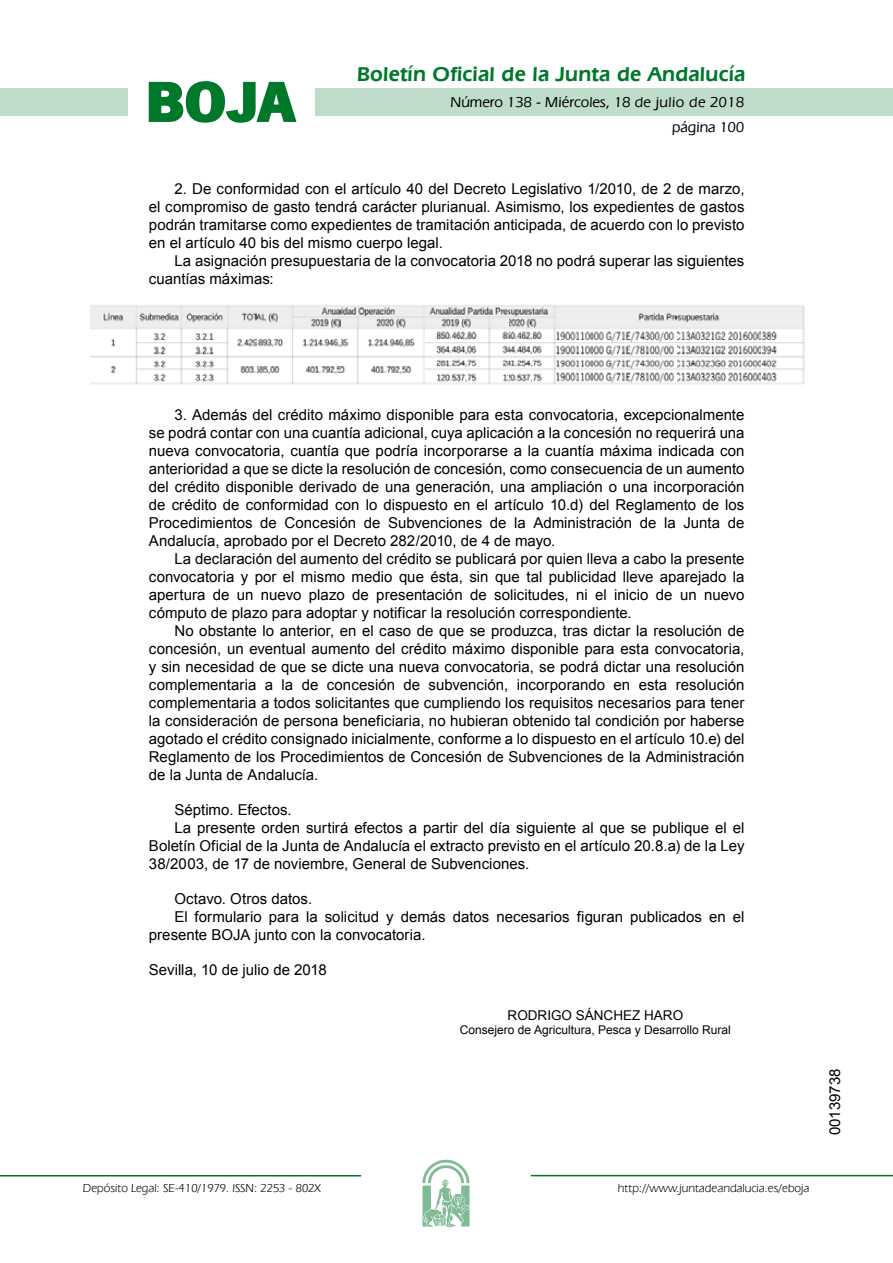
<style>
.page{position:relative;width:893px;height:1263px;background:#fff}
.page>*{position:absolute;margin:0;border:0;box-sizing:border-box;transform-origin:0 0}
.t1{font:700 57.75px "News Got T";color:#00782c;scale:1.14 1}
.t2{font:600 21px "Eras IT Cby BT";letter-spacing:.01em;color:#00782c}
.t3{font:15px/18px "Arial";color:#000;text-align:justify}
.t4{font:500 15px/24.5px "Eras IT Cby BT";color:#000;text-align:right}
.t5{font:13.5px "Arial";color:#000}
.t6{font:12px "Eras IT Cby BT";color:#000}
.t7{font:12px "Arial";color:#000}
</style>
<div class="page">
<div style="left:315px;top:88px;width:577px;height:28px;background:#bfddca"></div>
<div style="left:0;top:88px;width:128px;height:28px;background:#bfddca"></div>
<hr style="left:0;top:1175px;width:361px;height:2px;background:#00782c">
<svg style="left:422px;top:1159px;width:47px;height:68px"></svg>
<hr style="left:531px;top:1175px;width:361px;height:1px;background:#00782c">
<svg style="left:148px;top:81px;width:149px;height:42px"></svg>
<img style="left:90px;top:305px;width:715px;height:80px">
<h1 class="t1" style="left:145px;top:68px;width:133px">BOJA</h1>
<h2 class="t2" style="left:357px;top:62px;width:390px">Boletín Oficial de la Junta de Andalucía</h2>
<p class="t4" style="left:450px;top:90px;width:295px">Número 138 - Miércoles, 18 de julio de 2018 página 100</p>
<p class="t3" style="left:149px;top:180px;width:597px;text-indent:26px">2. De conformidad con el artículo 40 del Decreto Legislativo 1/2010, de 2 de marzo, el compromiso de gasto tendrá carácter plurianual. Asimismo, los expedientes de gastos podrán tramitarse como expedientes de tramitación anticipada, de acuerdo con lo previsto en el artículo 40 bis del mismo cuerpo legal.</p>
<p class="t3" style="left:149px;top:252px;width:597px;text-indent:26px">La asignación presupuestaria de la convocatoria 2018 no podrá superar las siguientes cuantías máximas:</p>
<p class="t3" style="left:149px;top:405px;width:597px;text-indent:26px">3. Además del crédito máximo disponible para esta convocatoria, excepcionalmente se podrá contar con una cuantía adicional, cuya aplicación a la concesión no requerirá una nueva convocatoria, cuantía que podría incorporarse a la cuantía máxima indicada con anterioridad a que se dicte la resolución de concesión, como consecuencia de un aumento del crédito disponible derivado de una generación, una ampliación o una incorporación de crédito de conformidad con lo dispuesto en el artículo 10.d) del Reglamento de los Procedimientos de Concesión de Subvenciones de la Administración de la Junta de Andalucía, aprobado por el Decreto 282/2010, de 4 de mayo.</p>
<p class="t3" style="left:149px;top:549px;width:597px;text-indent:26px">La declaración del aumento del crédito se publicará por quien lleva a cabo la presente convocatoria y por el mismo medio que ésta, sin que tal publicidad lleve aparejado la apertura de un nuevo plazo de presentación de solicitudes, ni el inicio de un nuevo cómputo de plazo para adoptar y notificar la resolución correspondiente.</p>
<p class="t3" style="left:149px;top:621px;width:597px;text-indent:26px">No obstante lo anterior, en el caso de que se produzca, tras dictar la resolución de concesión, un eventual aumento del crédito máximo disponible para esta convocatoria, y sin necesidad de que se dicte una nueva convocatoria, se podrá dictar una resolución complementaria a la de concesión de subvención, incorporando en esta resolución complementaria a todos solicitantes que cumpliendo los requisitos necesarios para tener la consideración de persona beneficiaria, no hubieran obtenido tal condición por haberse agotado el crédito consignado inicialmente, conforme a lo dispuesto en el artículo 10.e) del Reglamento de los Procedimientos de Concesión de Subvenciones de la Administración de la Junta de Andalucía.</p>
<p class="t3" style="left:174px;top:800px;width:119px">Séptimo. Efectos.</p>
<p class="t3" style="left:174px;top:818px;width:571px">La presente orden surtirá efectos a partir del día siguiente al que se publique el el</p>
<p class="t3" style="left:149px;top:836px;width:597px">Boletín Oficial de la Junta de Andalucía el extracto previsto en el artículo 20.8.a) de la Ley</p>
<p class="t3" style="left:149px;top:854px;width:382px">38/2003, de 17 de noviembre, General de Subvenciones.</p>
<p class="t3" style="left:174px;top:889px;width:139px">Octavo. Otros datos.</p>
<p class="t3" style="left:174px;top:907px;width:571px">El formulario para la solicitud y demás datos necesarios figuran publicados en el</p>
<p class="t3" style="left:149px;top:925px;width:278px">presente BOJA junto con la convocatoria.</p>
<p class="t3" style="left:149px;top:960px;width:179px">Sevilla, 10 de julio de 2018</p>
<p class="t5" style="left:507px;top:1006px;width:177px">RODRIGO SÁNCHEZ HARO</p>
<p class="t7" style="left:460px;top:1022px;width:272px">Consejero de Agricultura, Pesca y Desarrollo Rural</p>
<p class="t6" style="left:83px;top:1181px;width:239px">Depósito Legal: SE-410/1979. ISSN: 2253 - 802X</p>
<p class="t6" style="left:618px;top:1181px;width:193px">http://www.juntadeandalucia.es/eboja</p>
<p class="t3" style="left:826px;top:1135px;width:68px;rotate:-90deg">00139738</p>
</div>
